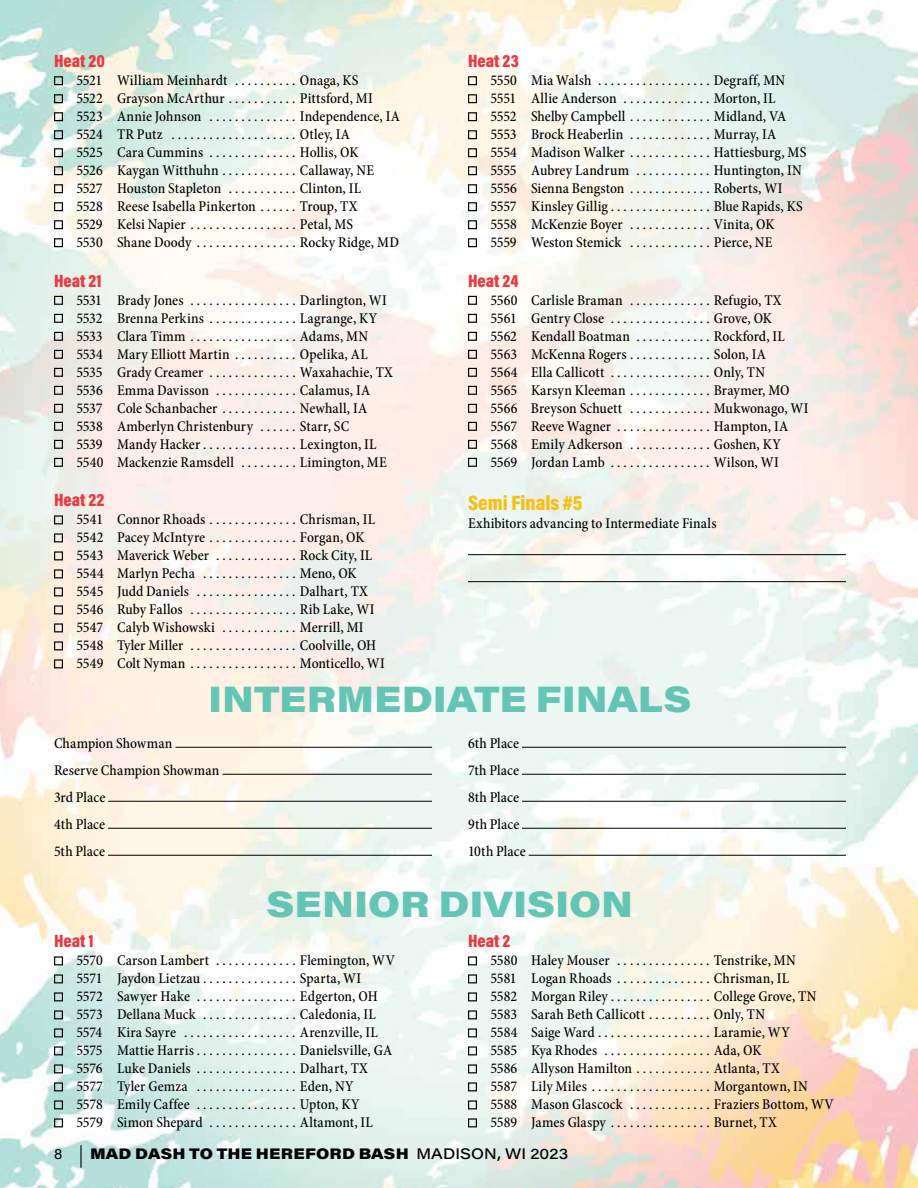
<style>
.page{position:relative;width:918px;height:1188px;background:#fff}
.page>*{position:absolute;margin:0;border:0;box-sizing:border-box;transform-origin:0 0}
.t1{font:900 36px "Acumin Pro Wide";color:#64c5b5}
.t2{font:900 21px "Acumin Pro Cond";color:#f8c015}
.t3{font:900 18px "Acumin Pro Cond";color:#ef373f}
.t4{font:500 condensed 15px/18px "Minion Pro";letter-spacing:.005em;color:#000}
.t5{font:900 15px "Acumin Pro Wide";letter-spacing:.01em;color:#000}
.t6{font:15px "Acumin Pro";color:#000}
.s1{font-weight:500}
</style>
<div class="page">
<img style="left:0;top:0;width:918px;height:1188px">
<svg style="left:54px;top:76px;width:9px;height:9px"></svg>
<svg style="left:54px;top:94px;width:9px;height:9px"></svg>
<svg style="left:54px;top:112px;width:9px;height:9px"></svg>
<svg style="left:54px;top:130px;width:9px;height:9px"></svg>
<svg style="left:54px;top:148px;width:9px;height:9px"></svg>
<svg style="left:54px;top:166px;width:9px;height:9px"></svg>
<svg style="left:54px;top:184px;width:9px;height:9px"></svg>
<svg style="left:54px;top:202px;width:9px;height:9px"></svg>
<svg style="left:54px;top:220px;width:9px;height:9px"></svg>
<svg style="left:54px;top:238px;width:9px;height:9px"></svg>
<svg style="left:54px;top:296px;width:9px;height:9px"></svg>
<svg style="left:54px;top:314px;width:9px;height:9px"></svg>
<svg style="left:54px;top:332px;width:9px;height:9px"></svg>
<svg style="left:54px;top:350px;width:9px;height:9px"></svg>
<svg style="left:54px;top:368px;width:9px;height:9px"></svg>
<svg style="left:54px;top:386px;width:9px;height:9px"></svg>
<svg style="left:54px;top:404px;width:9px;height:9px"></svg>
<svg style="left:54px;top:422px;width:9px;height:9px"></svg>
<svg style="left:54px;top:440px;width:9px;height:9px"></svg>
<svg style="left:54px;top:458px;width:9px;height:9px"></svg>
<svg style="left:54px;top:515px;width:9px;height:9px"></svg>
<svg style="left:54px;top:533px;width:9px;height:9px"></svg>
<svg style="left:54px;top:551px;width:9px;height:9px"></svg>
<svg style="left:54px;top:569px;width:9px;height:9px"></svg>
<svg style="left:54px;top:587px;width:9px;height:9px"></svg>
<svg style="left:54px;top:605px;width:9px;height:9px"></svg>
<svg style="left:54px;top:623px;width:9px;height:9px"></svg>
<svg style="left:54px;top:641px;width:9px;height:9px"></svg>
<svg style="left:54px;top:659px;width:9px;height:9px"></svg>
<svg style="left:468px;top:76px;width:9px;height:9px"></svg>
<svg style="left:468px;top:94px;width:9px;height:9px"></svg>
<svg style="left:468px;top:112px;width:9px;height:9px"></svg>
<svg style="left:468px;top:130px;width:9px;height:9px"></svg>
<svg style="left:468px;top:148px;width:9px;height:9px"></svg>
<svg style="left:468px;top:166px;width:9px;height:9px"></svg>
<svg style="left:468px;top:184px;width:9px;height:9px"></svg>
<svg style="left:468px;top:202px;width:9px;height:9px"></svg>
<svg style="left:468px;top:220px;width:9px;height:9px"></svg>
<svg style="left:468px;top:238px;width:9px;height:9px"></svg>
<svg style="left:468px;top:296px;width:9px;height:9px"></svg>
<svg style="left:468px;top:314px;width:9px;height:9px"></svg>
<svg style="left:468px;top:332px;width:9px;height:9px"></svg>
<svg style="left:468px;top:350px;width:9px;height:9px"></svg>
<svg style="left:468px;top:368px;width:9px;height:9px"></svg>
<svg style="left:468px;top:386px;width:9px;height:9px"></svg>
<svg style="left:468px;top:404px;width:9px;height:9px"></svg>
<svg style="left:468px;top:422px;width:9px;height:9px"></svg>
<svg style="left:468px;top:440px;width:9px;height:9px"></svg>
<svg style="left:468px;top:458px;width:9px;height:9px"></svg>
<hr style="left:468px;top:554px;width:378px;height:1px;background:#000">
<hr style="left:468px;top:581px;width:378px;height:1px;background:#000">
<hr style="left:175px;top:747px;width:257px;height:1px;background:#000">
<hr style="left:222px;top:774px;width:210px;height:1px;background:#000">
<hr style="left:108px;top:801px;width:324px;height:1px;background:#000">
<hr style="left:108px;top:828px;width:324px;height:1px;background:#000">
<hr style="left:108px;top:855px;width:324px;height:1px;background:#000">
<hr style="left:522px;top:747px;width:324px;height:1px;background:#000">
<hr style="left:522px;top:774px;width:324px;height:1px;background:#000">
<hr style="left:522px;top:801px;width:324px;height:1px;background:#000">
<hr style="left:522px;top:828px;width:324px;height:1px;background:#000">
<hr style="left:529px;top:855px;width:317px;height:1px;background:#000">
<svg style="left:54px;top:956px;width:9px;height:9px"></svg>
<svg style="left:54px;top:974px;width:9px;height:9px"></svg>
<svg style="left:54px;top:992px;width:9px;height:9px"></svg>
<svg style="left:54px;top:1010px;width:9px;height:9px"></svg>
<svg style="left:54px;top:1028px;width:9px;height:9px"></svg>
<svg style="left:54px;top:1046px;width:9px;height:9px"></svg>
<svg style="left:54px;top:1064px;width:9px;height:9px"></svg>
<svg style="left:54px;top:1082px;width:9px;height:9px"></svg>
<svg style="left:54px;top:1100px;width:9px;height:9px"></svg>
<svg style="left:54px;top:1118px;width:9px;height:9px"></svg>
<svg style="left:468px;top:956px;width:9px;height:9px"></svg>
<svg style="left:468px;top:974px;width:9px;height:9px"></svg>
<svg style="left:468px;top:992px;width:9px;height:9px"></svg>
<svg style="left:468px;top:1010px;width:9px;height:9px"></svg>
<svg style="left:468px;top:1028px;width:9px;height:9px"></svg>
<svg style="left:468px;top:1046px;width:9px;height:9px"></svg>
<svg style="left:468px;top:1064px;width:9px;height:9px"></svg>
<svg style="left:468px;top:1082px;width:9px;height:9px"></svg>
<svg style="left:468px;top:1100px;width:9px;height:9px"></svg>
<svg style="left:468px;top:1118px;width:9px;height:9px"></svg>
<hr style="left:80px;top:1145px;width:2px;height:23px;background:#000">
<p class="t3" style="left:54px;top:49px;width:53px">Heat 20</p>
<p class="t4" style="left:76px;top:72px;width:325px">5521 William Meinhardt . . . . . . . . . Onaga, KS<br>5522 Grayson McArthur . . . . . . . . . . Pittsford, MI 5523 Annie Johnson . . . . . . . . . . . . . Independence, IA 5524 TR Putz . . . . . . . . . . . . . . . . . . . Otley, IA<br>5525 Cara Cummins . . . . . . . . . . . . . Hollis, OK<br>5526 Kaygan Witthuhn . . . . . . . . . . . Callaway, NE 5527 Houston Stapleton . . . . . . . . . . Clinton, IL<br>5528 Reese Isabella Pinkerton . . . . . Troup, TX<br>5529 Kelsi Napier . . . . . . . . . . . . . . . . Petal, MS<br>5530 Shane Doody . . . . . . . . . . . . . . . Rocky Ridge, MD</p>
<p class="t3" style="left:54px;top:269px;width:49px">Heat 21</p>
<p class="t4" style="left:76px;top:291px;width:318px">5531 Brady Jones . . . . . . . . . . . . . . . . Darlington, WI 5532 Brenna Perkins . . . . . . . . . . . . . Lagrange, KY 5533 Clara Timm . . . . . . . . . . . . . . . . Adams, MN 5534 Mary Elliott Martin . . . . . . . . . Opelika, AL 5535 Grady Creamer . . . . . . . . . . . . . Waxahachie, TX 5536 Emma Davisson . . . . . . . . . . . . Calamus, IA 5537 Cole Schanbacher . . . . . . . . . . . Newhall, IA 5538 Amberlyn Christenbury . . . . . Starr, SC<br>5539 Mandy Hacker . . . . . . . . . . . . . . Lexington, IL 5540 Mackenzie Ramsdell . . . . . . . . Limington, ME</p>
<p class="t3" style="left:54px;top:488px;width:52px">Heat 22</p>
<p class="t4" style="left:76px;top:511px;width:310px">5541 Connor Rhoads . . . . . . . . . . . . . Chrisman, IL 5542 Pacey McIntyre . . . . . . . . . . . . . Forgan, OK 5543 Maverick Weber . . . . . . . . . . . . Rock City, IL 5544 Marlyn Pecha . . . . . . . . . . . . . . Meno, OK 5545 Judd Daniels . . . . . . . . . . . . . . . Dalhart, TX 5546 Ruby Fallos . . . . . . . . . . . . . . . . Rib Lake, WI 5547 Calyb Wishowski . . . . . . . . . . . Merrill, MI 5548 Tyler Miller . . . . . . . . . . . . . . . . Coolville, OH 5549 Colt Nyman . . . . . . . . . . . . . . . . Monticello, WI</p>
<p class="t3" style="left:468px;top:49px;width:52px">Heat 23</p>
<p class="t4" style="left:490px;top:72px;width:317px">5550 Mia Walsh . . . . . . . . . . . . . . . . . Degraff, MN 5551 Allie Anderson . . . . . . . . . . . . . Morton, IL<br>5552 Shelby Campbell . . . . . . . . . . . . Midland, VA 5553 Brock Heaberlin . . . . . . . . . . . . Murray, IA 5554 Madison Walker . . . . . . . . . . . . Hattiesburg, MS 5555 Aubrey Landrum . . . . . . . . . . . Huntington, IN 5556 Sienna Bengston . . . . . . . . . . . . Roberts, WI 5557 Kinsley Gillig . . . . . . . . . . . . . . . Blue Rapids, KS 5558 McKenzie Boyer . . . . . . . . . . . . Vinita, OK<br>5559 Weston Stemick . . . . . . . . . . . . Pierce, NE</p>
<p class="t3" style="left:468px;top:269px;width:52px">Heat 24</p>
<p class="t4" style="left:490px;top:291px;width:320px">5560 Carlisle Braman . . . . . . . . . . . . Refugio, TX 5561 Gentry Close . . . . . . . . . . . . . . . Grove, OK<br>5562 Kendall Boatman . . . . . . . . . . . Rockford, IL 5563 McKenna Rogers . . . . . . . . . . . . Solon, IA<br>5564 Ella Callicott . . . . . . . . . . . . . . . Only, TN<br>5565 Karsyn Kleeman . . . . . . . . . . . . Braymer, MO 5566 Breyson Schuett . . . . . . . . . . . . Mukwonago, WI 5567 Reeve Wagner . . . . . . . . . . . . . . Hampton, IA 5568 Emily Adkerson . . . . . . . . . . . . Goshen, KY 5569 Jordan Lamb . . . . . . . . . . . . . . . Wilson, WI</p>
<h2 class="t2" style="left:468px;top:489px;width:116px">Semi Finals #5</h2>
<p class="t4" style="left:468px;top:514px;width:250px">Exhibitors advancing to Intermediate Finals</p>
<h1 class="t1" style="left:208px;top:672px;width:485px">INTERMEDIATE FINALS</h1>
<p class="t4" style="left:54px;top:729px;width:167px;line-height:27px">Champion Showman<br>Reserve Champion Showman<br>3rd Place<br>4th Place<br>5th Place</p>
<p class="t4" style="left:468px;top:729px;width:59px;line-height:27px">6th Place<br>7th Place<br>8th Place<br>9th Place<br>10th Place</p>
<h1 class="t1" style="left:267px;top:877px;width:368px">SENIOR DIVISION</h1>
<p class="t3" style="left:54px;top:929px;width:41px">Heat 1</p>
<p class="t4" style="left:76px;top:952px;width:320px">5570 Carson Lambert . . . . . . . . . . . . Flemington, WV 5571 Jaydon Lietzau . . . . . . . . . . . . . . Sparta, WI<br>5572 Sawyer Hake . . . . . . . . . . . . . . . Edgerton, OH 5573 Dellana Muck . . . . . . . . . . . . . . Caledonia, IL 5574 Kira Sayre . . . . . . . . . . . . . . . . . Arenzville, IL 5575 Mattie Harris . . . . . . . . . . . . . . . Danielsville, GA 5576 Luke Daniels . . . . . . . . . . . . . . . Dalhart, TX 5577 Tyler Gemza . . . . . . . . . . . . . . . Eden, NY<br>5578 Emily Caffee . . . . . . . . . . . . . . . Upton, KY<br>5579 Simon Shepard . . . . . . . . . . . . . Altamont, IL</p>
<p class="t3" style="left:468px;top:929px;width:44px">Heat 2</p>
<p class="t4" style="left:490px;top:952px;width:345px">5580 Haley Mouser . . . . . . . . . . . . . . Tenstrike, MN<br>5581 Logan Rhoads . . . . . . . . . . . . . . Chrisman, IL<br>5582 Morgan Riley . . . . . . . . . . . . . . . College Grove, TN 5583 Sarah Beth Callicott . . . . . . . . . Only, TN<br>5584 Saige Ward . . . . . . . . . . . . . . . . . Laramie, WY<br>5585 Kya Rhodes . . . . . . . . . . . . . . . . Ada, OK<br>5586 Allyson Hamilton . . . . . . . . . . . Atlanta, TX<br>5587 Lily Miles . . . . . . . . . . . . . . . . . . Morgantown, IN 5588 Mason Glascock . . . . . . . . . . . . Fraziers Bottom, WV 5589 James Glaspy . . . . . . . . . . . . . . . Burnet, TX</p>
<p class="t6" style="left:54px;top:1143px;width:10px">8</p>
<p class="t5" style="left:90px;top:1142px;width:480px">MAD DASH TO THE HEREFORD BASH <span class="s1">MADISON, WI 2023</span></p>
</div>
